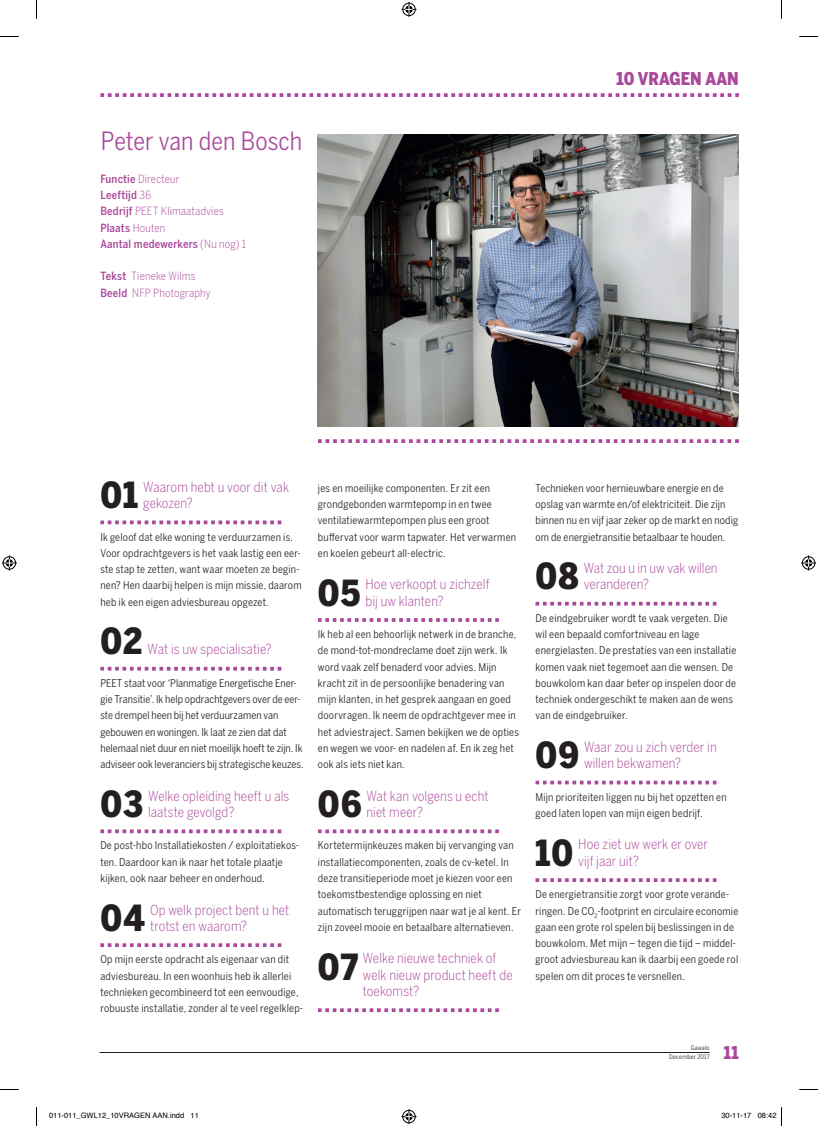
<style>
.page{position:relative;width:818px;height:1126px;background:#fff}
.page>*{position:absolute;margin:0;border:0;box-sizing:border-box;transform-origin:0 0}
.t1{font:900 35.75px "Benton Sans Cond";letter-spacing:.035em;color:#231f20}
.t2{font:25px "Benton Sans Cond";color:#aa499b}
.t3{font:900 17.5px "Benton Sans Cond";color:#aa499b}
.t4{font:300 13.75px/16.2px "Benton Sans Cond";letter-spacing:.005em;color:#aa499b}
.t5{font:500 11.25px/16.2px "Benton Sans Cond";letter-spacing:.015em;color:#aa499b}
.t6{font:300 11.25px/16.2px "Benton Sans Cond";letter-spacing:.015em;color:#aa499b}
.t7{font:10.62px/16.2px "Benton Sans Cond";letter-spacing:.02em;color:#231f20}
.t8{font:10.62px/16.2px "Benton Sans Cond";color:#231f20}
.t9{font:7.5px "Helvetica";color:#000}
.t10{font:6.25px/8.8px "Benton Sans Cond";letter-spacing:.03em;color:#231f20;text-align:right}
.s1{font-weight:300}
.s2{font-weight:500}
</style>
<div class="page">
<hr style="left:99px;top:1052px;width:610px;height:1px;background:#231f20">
<svg style="left:100px;top:93px;width:638px;height:4px"></svg>
<img style="left:318px;top:134px;width:420px;height:292px">
<svg style="left:318px;top:439px;width:420px;height:4px"></svg>
<svg style="left:100px;top:520px;width:181px;height:4px"></svg>
<svg style="left:100px;top:666px;width:181px;height:4px"></svg>
<svg style="left:100px;top:829px;width:181px;height:4px"></svg>
<svg style="left:100px;top:943px;width:181px;height:3px"></svg>
<svg style="left:318px;top:618px;width:180px;height:3px"></svg>
<svg style="left:318px;top:829px;width:180px;height:4px"></svg>
<svg style="left:318px;top:1008px;width:180px;height:3px"></svg>
<svg style="left:535px;top:601px;width:181px;height:4px"></svg>
<svg style="left:535px;top:780px;width:181px;height:4px"></svg>
<svg style="left:535px;top:878px;width:181px;height:3px"></svg>
<svg style="left:0;top:36px;width:19px;height:1px"></svg>
<svg style="left:799px;top:36px;width:18px;height:1px"></svg>
<svg style="left:0;top:1089px;width:19px;height:1px"></svg>
<svg style="left:799px;top:1089px;width:18px;height:1px"></svg>
<svg style="left:36px;top:0;width:1px;height:19px"></svg>
<svg style="left:36px;top:1107px;width:1px;height:18px"></svg>
<svg style="left:401px;top:2px;width:15px;height:15px"></svg>
<svg style="left:401px;top:1109px;width:15px;height:14px"></svg>
<svg style="left:2px;top:555px;width:15px;height:15px"></svg>
<svg style="left:801px;top:555px;width:14px;height:15px"></svg>
<h2 class="t2" style="left:101px;top:127px;width:202px">Peter van den Bosch</h2>
<p class="t5" style="left:100px;top:171px;width:147px">Functie <span class="s1">Directeur<br></span>Leeftijd <span class="s1">36<br></span>Bedrijf <span class="s1">PEET Klimaatadvies<br></span>Plaats <span class="s1">Houten<br></span>Aantal medewerkers <span class="s1">(Nu nog) 1</span></p>
<p class="t6" style="left:100px;top:268px;width:112px"><span class="s2">Tekst</span> Tieneke Wilms<br><span class="s2">Beeld</span> NFP Photography</p>
<h3 class="t3" style="left:616px;top:69px;width:124px">10 VRAGEN AAN</h3>
<h1 class="t1" style="left:100px;top:474px;width:39px">01</h1>
<p class="t4" style="left:143px;top:479px;width:147px">Waarom hebt u voor dit vak gekozen?</p>
<p class="t7" style="left:100px;top:528px;width:202px">Ik geloof dat elke woning te verduurzamen is.<br>Voor opdrachtgevers is het vaak lastig een eer&shy;ste stap te zetten, want waar moeten ze begin&shy;nen? Hen daarbij helpen is mijn missie, daarom heb ik een eigen adviesbureau opgezet.</p>
<h1 class="t1" style="left:100px;top:620px;width:44px">02</h1>
<p class="t4" style="left:147px;top:641px;width:126px">Wat is uw specialisatie?</p>
<p class="t8" style="left:100px;top:675px;width:204px">PEET staat voor ‘Planmatige Energetische Ener&shy;gie Transitie’. Ik help opdrachtgevers over de eer&shy;ste drempel heen bij het verduurzamen van gebouwen en woningen. Ik laat ze zien dat dat helemaal niet duur en niet moeilijk hoeft te zijn. Ik adviseer ook leveranciers bij strategische keuzes.</p>
<h1 class="t1" style="left:100px;top:783px;width:44px">03</h1>
<p class="t4" style="left:148px;top:787px;width:142px">Welke opleiding heeft u als laatste gevolgd?</p>
<p class="t7" style="left:100px;top:837px;width:200px">De post-hbo Installatiekosten / exploitatiekos&shy;ten. Daardoor kan ik naar het totale plaatje kijken, ook naar beheer en onderhoud.</p>
<h1 class="t1" style="left:100px;top:896px;width:46px">04</h1>
<p class="t4" style="left:150px;top:901px;width:141px">Op welk project bent u het trotst en waarom?</p>
<p class="t7" style="left:100px;top:951px;width:204px">Op mijn eerste opdracht als eigenaar van dit adviesbureau. In een woonhuis heb ik allerlei technieken gecombineerd tot een eenvoudige, robuuste installatie, zonder al te veel regelklep-</p>
<p class="t7" style="left:318px;top:480px;width:200px">jes en moeilijke componenten. Er zit een grondgebonden warmtepomp in en twee ventilatiewarmtepompen plus een groot buffervat voor warm tapwater. Het verwarmen en koelen gebeurt all-electric.</p>
<h1 class="t1" style="left:318px;top:571px;width:44px">05</h1>
<p class="t4" style="left:365px;top:576px;width:125px">Hoe verkoopt u zichzelf bij uw klanten?</p>
<p class="t7" style="left:318px;top:626px;width:202px">Ik heb al een behoorlijk netwerk in de branche, de mond-tot-mondreclame doet zijn werk. Ik word vaak zelf benaderd voor advies. Mijn kracht zit in de persoonlijke benadering van mijn klanten, in het gesprek aangaan en goed doorvragen. Ik neem de opdrachtgever mee in het adviestraject. Samen bekijken we de opties en wegen we voor- en nadelen af. En ik zeg het ook als iets niet kan.</p>
<h1 class="t1" style="left:318px;top:783px;width:45px">06</h1>
<p class="t4" style="left:366px;top:787px;width:124px">Wat kan volgens u echt niet meer?</p>
<p class="t7" style="left:318px;top:837px;width:204px">Kortetermijnkeuzes maken bij vervanging van installatiecomponenten, zoals de cv-ketel. In deze transitieperiode moet je kiezen voor een toekomstbestendige oplossing en niet automatisch teruggrijpen naar wat je al kent. Er zijn zoveel mooie en betaalbare alternatieven.</p>
<h1 class="t1" style="left:318px;top:945px;width:41px">07</h1>
<p class="t4" style="left:362px;top:950px;width:151px">Welke nieuwe techniek of welk nieuw product heeft de toekomst?</p>
<p class="t7" style="left:535px;top:480px;width:204px">Technieken voor hernieuwbare energie en de opslag van warmte en/of elektriciteit. Die zijn binnen nu en vijf jaar zeker op de markt en nodig om de energietransitie betaalbaar te houden.</p>
<h1 class="t1" style="left:535px;top:555px;width:45px">08</h1>
<p class="t4" style="left:583px;top:560px;width:135px">Wat zou u in uw vak willen veranderen?</p>
<p class="t7" style="left:535px;top:610px;width:202px">De eindgebruiker wordt te vaak vergeten. Die wil een bepaald comfortniveau en lage energielasten. De prestaties van een installatie komen vaak niet tegemoet aan die wensen. De bouwkolom kan daar beter op inspelen door de techniek ondergeschikt te maken aan de wens van de eindgebruiker.</p>
<h1 class="t1" style="left:535px;top:734px;width:45px">09</h1>
<p class="t4" style="left:583px;top:739px;width:134px">Waar zou u zich verder in willen bekwamen?</p>
<p class="t7" style="left:535px;top:788px;width:192px">Mijn prioriteiten liggen nu bij het opzetten en goed laten lopen van mijn eigen bedrijf.</p>
<h1 class="t1" style="left:535px;top:831px;width:39px">10</h1>
<p class="t4" style="left:578px;top:836px;width:131px">Hoe ziet uw werk er over vijf jaar uit?</p>
<p class="t7" style="left:535px;top:886px;width:204px">De energietransitie zorgt voor grote verande&shy;ringen. De CO<sub>2</sub>-footprint en circulaire economie gaan een grote rol spelen bij beslissingen in de bouwkolom. Met mijn – tegen die tijd – middel&shy;groot adviesbureau kan ik daarbij een goede rol spelen om dit proces te versnellen.</p>
<p class="t10" style="left:668px;top:1043px;width:42px">Gawalo<br>December 2017</p>
<h3 class="t3" style="left:723px;top:1042px;width:17px">11</h3>
<p class="t9" style="left:49px;top:1109px;width:151px">011-011_GWL12_10VRAGEN AAN.indd 11</p>
<p class="t9" style="left:721px;top:1109px;width:57px">30-11-17 08:42</p>
</div>
